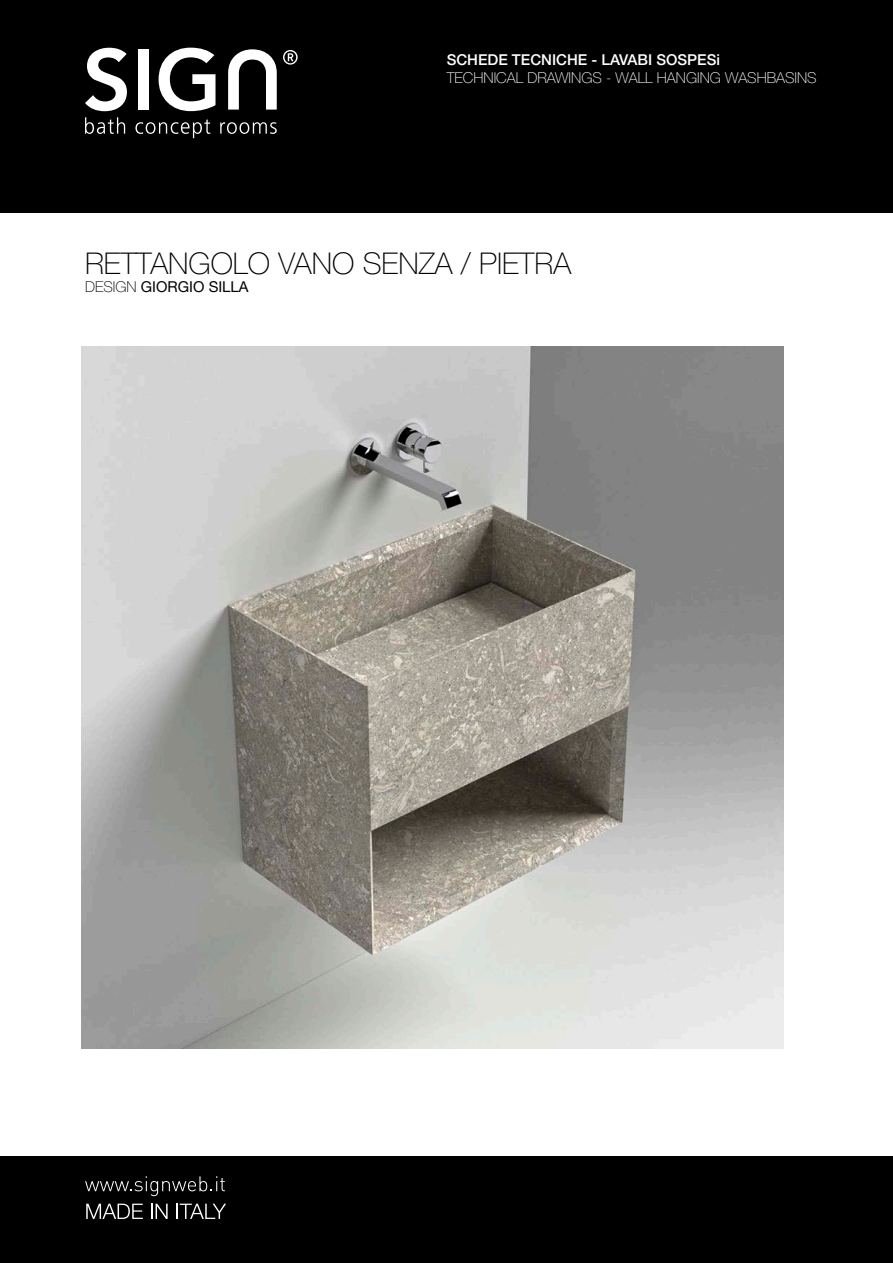
<style>
.page{position:relative;width:893px;height:1263px;background:#fff}
.page>*{position:absolute;margin:0;border:0;box-sizing:border-box;transform-origin:0 0}
.t1{font:100 30px "Helvetica Neue LT Std";color:#000}
.t2{font:100 15px "Helvetica Neue LT Std";color:#fff}
.t3{font:500 15px "Helvetica Neue LT Std";color:#fff}
.t4{font:15px "Helvetica Neue LT Std";color:#000}
.s1{font-weight:100}
</style>
<div class="page">
<div style="left:0;top:1157px;width:893px;height:106px;background:#000"></div>
<svg style="left:85px;top:1176px;width:140px;height:20px"></svg>
<svg style="left:86px;top:1204px;width:57px;height:15px"></svg>
<svg style="left:151px;top:1204px;width:17px;height:15px"></svg>
<svg style="left:177px;top:1204px;width:49px;height:15px"></svg>
<div style="left:0;top:0;width:893px;height:213px;background:#000"></div>
<svg style="left:283px;top:50px;width:15px;height:15px"></svg>
<svg style="left:85px;top:48px;width:42px;height:63px"></svg>
<div style="left:138px;top:49px;width:11px;height:61px;background:#fff"></div>
<svg style="left:159px;top:48px;width:56px;height:63px"></svg>
<svg style="left:228px;top:49px;width:49px;height:61px"></svg>
<svg style="left:85px;top:117px;width:40px;height:17px"></svg>
<svg style="left:220px;top:122px;width:57px;height:12px"></svg>
<svg style="left:135px;top:119px;width:75px;height:19px"></svg>
<img style="left:82px;top:347px;width:701px;height:701px">
<p class="t3" style="left:447px;top:50px;width:275px">SCHEDE TECNICHE - LAVABI SOSPESi</p>
<p class="t2" style="left:447px;top:69px;width:372px">TECHNICAL DRAWINGS - WALL HANGING WASHBASINS</p>
<h1 class="t1" style="left:85px;top:246px;width:488px">RETTANGOLO VANO SENZA / PIETRA</h1>
<p class="t4" style="left:85px;top:278px;width:165px"><span class="s1">DESIGN</span> GIORGIO SILLA</p>
</div>
